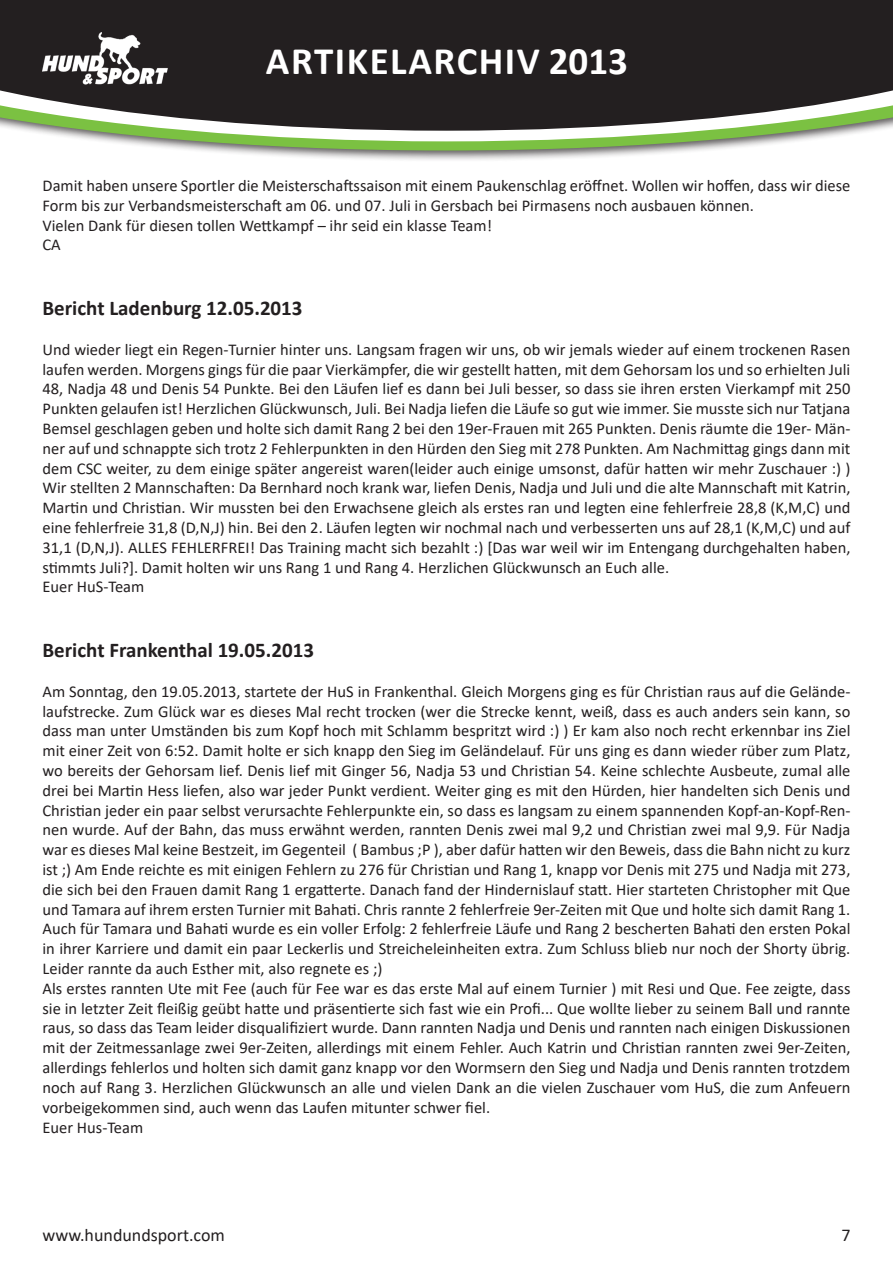
<style>
.page{position:relative;width:893px;height:1263px;background:#fff}
.page>*{position:absolute;margin:0;border:0;box-sizing:border-box;transform-origin:0 0}
.t1{font:700 39px "Calibri";letter-spacing:.04em;color:#fff}
.t2{font:700 21px "Calibri";color:#231f20}
.t3{font:18px "Calibri";color:#231f20}
.t4{font:16.5px/19.8px "Calibri";color:#231f20}
</style>
<div class="page">
<div style="left:0;top:0;width:893px;height:162px;background:#231f20;opacity:.75"></div>
<svg style="left:0;top:141px;width:893px;height:10px"></svg>
<svg style="left:0;top:131px;width:893px;height:10px"></svg>
<svg style="left:0;top:0;width:893px;height:131px;fill:#231f20"></svg>
<img style="left:43px;top:32px;width:131px;height:55px">
<h1 class="t1" style="left:266px;top:34px;width:363px">ARTIKELARCHIV 2013</h1>
<p class="t4" style="left:43px;top:175px;width:809px">Damit haben unsere Sportler die Meisterschaftssaison mit einem Paukenschlag eröffnet. Wollen wir hoffen, dass wir diese Form bis zur Verbandsmeisterschaft am 06. und 07. Juli in Gersbach bei Pirmasens noch ausbauen können.<br>Vielen Dank für diesen tollen Wettkampf – ihr seid ein klasse Team!<br>CA</p>
<p class="t2" style="left:43px;top:293px;width:262px">Bericht Ladenburg 12.05.2013</p>
<p class="t4" style="left:43px;top:339px;width:809px">Und wieder liegt ein Regen-Turnier hinter uns. Langsam fragen wir uns, ob wir jemals wieder auf einem trockenen Rasen laufen werden. Morgens gings für die paar Vierkämpfer, die wir gestellt hatten, mit dem Gehorsam los und so erhielten Juli 48, Nadja 48 und Denis 54 Punkte. Bei den Läufen lief es dann bei Juli besser, so dass sie ihren ersten Vierkampf mit 250<br>Punkten gelaufen ist! Herzlichen Glückwunsch, Juli. Bei Nadja liefen die Läufe so gut wie immer. Sie musste sich nur Tatjana Bemsel geschlagen geben und holte sich damit Rang 2 bei den 19er-Frauen mit 265 Punkten. Denis räumte die 19er- Män&shy;ner auf und schnappte sich trotz 2 Fehlerpunkten in den Hürden den Sieg mit 278 Punkten. Am Nachmittag gings dann mit dem CSC weiter, zu dem einige später angereist waren(leider auch einige umsonst, dafür hatten wir mehr Zuschauer :) )<br>Wir stellten 2 Mannschaften: Da Bernhard noch krank war, liefen Denis, Nadja und Juli und die alte Mannschaft mit Katrin, Martin und Christian. Wir mussten bei den Erwachsene gleich als erstes ran und legten eine fehlerfreie 28,8 (K,M,C) und eine fehlerfreie 31,8 (D,N,J) hin. Bei den 2. Läufen legten wir nochmal nach und verbesserten uns auf 28,1 (K,M,C) und auf 31,1 (D,N,J). ALLES FEHLERFREI! Das Training macht sich bezahlt :) [Das war weil wir im Entengang durchgehalten haben, stimmts Juli?]. Damit holten wir uns Rang 1 und Rang 4. Herzlichen Glückwunsch an Euch alle.<br>Euer HuS-Team</p>
<p class="t2" style="left:43px;top:635px;width:273px">Bericht Frankenthal 19.05.2013</p>
<p class="t4" style="left:43px;top:681px;width:809px">Am Sonntag, den 19.05.2013, startete der HuS in Frankenthal. Gleich Morgens ging es für Christian raus auf die Gelände&shy;laufstrecke. Zum Glück war es dieses Mal recht trocken (wer die Strecke kennt, weiß, dass es auch anders sein kann, so dass man unter Umständen bis zum Kopf hoch mit Schlamm bespritzt wird :) ) Er kam also noch recht erkennbar ins Ziel mit einer Zeit von 6:52. Damit holte er sich knapp den Sieg im Geländelauf. Für uns ging es dann wieder rüber zum Platz, wo bereits der Gehorsam lief. Denis lief mit Ginger 56, Nadja 53 und Christian 54. Keine schlechte Ausbeute, zumal alle drei bei Martin Hess liefen, also war jeder Punkt verdient. Weiter ging es mit den Hürden, hier handelten sich Denis und Christian jeder ein paar selbst verursachte Fehlerpunkte ein, so dass es langsam zu einem spannenden Kopf-an-Kopf-Ren&shy;nen wurde. Auf der Bahn, das muss erwähnt werden, rannten Denis zwei mal 9,2 und Christian zwei mal 9,9. Für Nadja war es dieses Mal keine Bestzeit, im Gegenteil ( Bambus ;P ), aber dafür hatten wir den Beweis, dass die Bahn nicht zu kurz ist ;) Am Ende reichte es mit einigen Fehlern zu 276 für Christian und Rang 1, knapp vor Denis mit 275 und Nadja mit 273, die sich bei den Frauen damit Rang 1 ergatterte. Danach fand der Hindernislauf statt. Hier starteten Christopher mit Que und Tamara auf ihrem ersten Turnier mit Bahati. Chris rannte 2 fehlerfreie 9er-Zeiten mit Que und holte sich damit Rang 1.<br>Auch für Tamara und Bahati wurde es ein voller Erfolg: 2 fehlerfreie Läufe und Rang 2 bescherten Bahati den ersten Pokal in ihrer Karriere und damit ein paar Leckerlis und Streicheleinheiten extra. Zum Schluss blieb nur noch der Shorty übrig.<br>Leider rannte da auch Esther mit, also regnete es ;)<br>Als erstes rannten Ute mit Fee (auch für Fee war es das erste Mal auf einem Turnier ) mit Resi und Que. Fee zeigte, dass sie in letzter Zeit fleißig geübt hatte und präsentierte sich fast wie ein Profi... Que wollte lieber zu seinem Ball und rannte raus, so dass das Team leider disqualifiziert wurde. Dann rannten Nadja und Denis und rannten nach einigen Diskussionen mit der Zeitmessanlage zwei 9er-Zeiten, allerdings mit einem Fehler. Auch Katrin und Christian rannten zwei 9er-Zeiten, allerdings fehlerlos und holten sich damit ganz knapp vor den Wormsern den Sieg und Nadja und Denis rannten trotzdem noch auf Rang 3. Herzlichen Glückwunsch an alle und vielen Dank an die vielen Zuschauer vom HuS, die zum Anfeuern vorbeigekommen sind, auch wenn das Laufen mitunter schwer fiel.<br>Euer Hus-Team</p>
<p class="t3" style="left:43px;top:1223px;width:184px">www.hundundsport.com</p>
<p class="t3" style="left:841px;top:1223px;width:11px">7</p>
</div>
